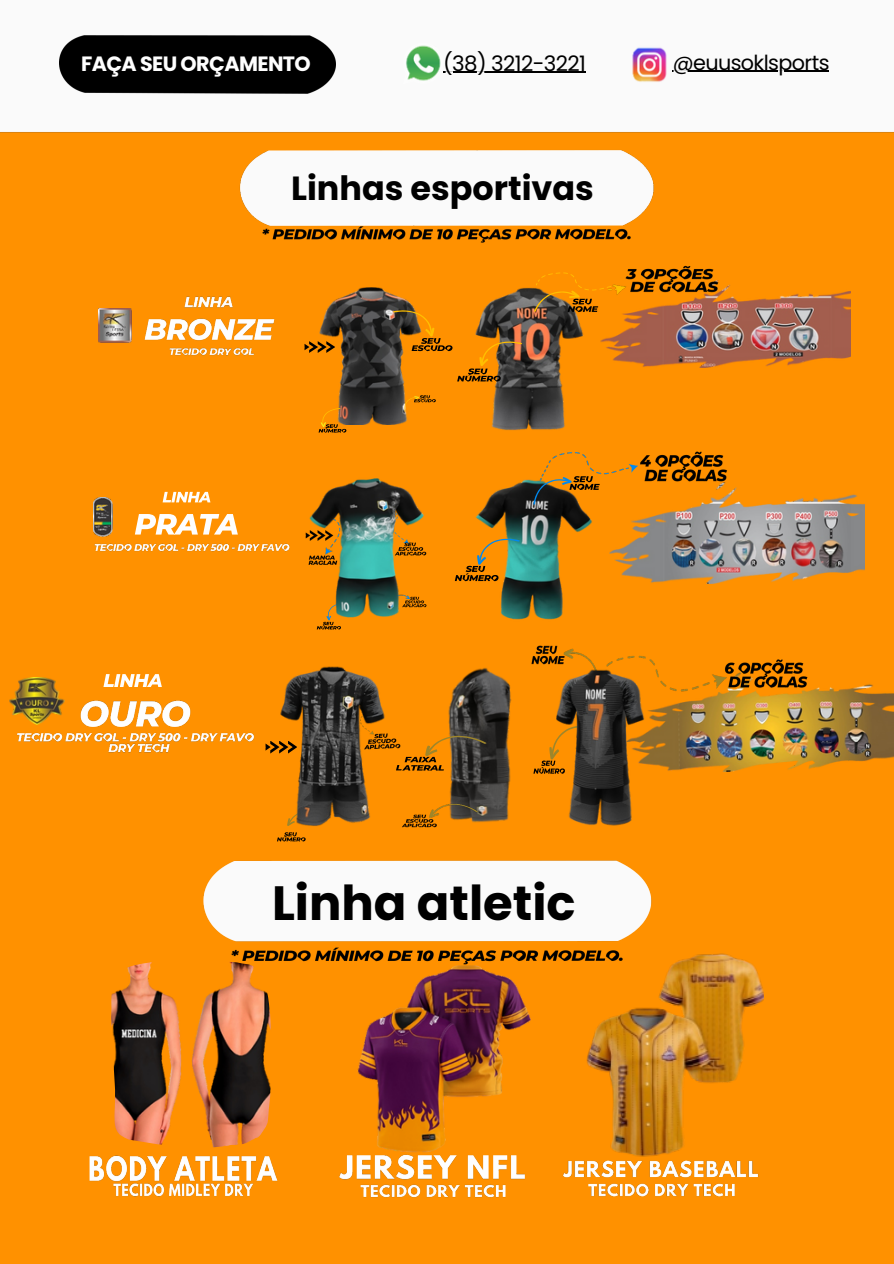
<style>
.page{position:relative;width:894px;height:1264px;background:#fff}
.page>*{position:absolute;margin:0;border:0;box-sizing:border-box;transform-origin:0 0}
.t1{font:700 48px "Poppins";color:#000}
.t2{font:700 33.45px "Poppins";color:#000}
.t3{font:21.3px "Poppins";letter-spacing:-.03em;color:#000}
.t4{font:700 20.7px "Poppins";letter-spacing:-.03em;color:#fefefe}
.t5{font:20.7px "Poppins";letter-spacing:-.03em;color:#000}
</style>
<div class="page">
<div style="left:0;top:0;width:893px;height:1263px;background:#ff9100"></div>
<div style="left:0;top:0;width:893px;height:133px;background:#fafafa"></div>
<img style="left:645px;top:684px;width:248px;height:87px">
<img style="left:59px;top:35px;width:276px;height:59px">
<div style="left:203px;top:860px;width:446px;height:80px;background:#fafafa"></div>
<img style="left:304px;top:287px;width:132px;height:137px">
<img style="left:98px;top:308px;width:34px;height:34px">
<img style="left:144px;top:296px;width:131px;height:60px">
<svg style="left:404px;top:395px;width:31px;height:17px"></svg>
<img style="left:457px;top:287px;width:127px;height:143px">
<img style="left:600px;top:284px;width:249px;height:83px">
<svg style="left:162px;top:492px;width:48px;height:10px"></svg>
<svg style="left:135px;top:514px;width:103px;height:20px"></svg>
<svg style="left:318px;top:408px;width:28px;height:24px"></svg>
<svg style="left:392px;top:310px;width:130px;height:71px"></svg>
<svg style="left:533px;top:272px;width:27px;height:40px"></svg>
<img style="left:560px;top:265px;width:165px;height:54px">
<img style="left:93px;top:497px;width:19px;height:39px">
<img style="left:94px;top:536px;width:196px;height:16px">
<svg style="left:317px;top:626px;width:24px;height:3px"></svg>
<img style="left:305px;top:532px;width:4px;height:33px">
<img style="left:309px;top:478px;width:118px;height:148px">
<img style="left:455px;top:479px;width:137px;height:141px">
<svg style="left:454px;top:539px;width:66px;height:42px"></svg>
<svg style="left:533px;top:488px;width:66px;height:17px"></svg>
<img style="left:609px;top:487px;width:255px;height:96px">
<img style="left:17px;top:699px;width:237px;height:54px">
<img style="left:531px;top:451px;width:204px;height:37px">
<img style="left:9px;top:677px;width:55px;height:47px">
<svg style="left:103px;top:674px;width:59px;height:13px"></svg>
<svg style="left:265px;top:741px;width:10px;height:12px"></svg>
<svg style="left:277px;top:836px;width:28px;height:5px"></svg>
<img style="left:389px;top:738px;width:7px;height:11px">
<img style="left:437px;top:667px;width:75px;height:155px">
<img style="left:402px;top:796px;width:83px;height:32px">
<svg style="left:396px;top:735px;width:90px;height:35px"></svg>
<svg style="left:533px;top:740px;width:23px;height:33px"></svg>
<img style="left:531px;top:645px;width:283px;height:53px">
<img style="left:556px;top:658px;width:89px;height:168px">
<img style="left:275px;top:666px;width:114px;height:170px">
<img style="left:111px;top:962px;width:160px;height:185px">
<img style="left:89px;top:1155px;width:189px;height:42px">
<img style="left:357px;top:971px;width:174px;height:176px">
<img style="left:339px;top:1147px;width:186px;height:51px">
<img style="left:562px;top:1160px;width:23px;height:18px">
<img style="left:586px;top:889px;width:177px;height:308px">
<img style="left:223px;top:940px;width:407px;height:31px">
<div style="left:239px;top:150px;width:415px;height:70px;background:#fafafa"></div>
<img style="left:258px;top:220px;width:375px;height:23px">
<img style="left:394px;top:35px;width:57px;height:57px">
<img style="left:625px;top:39px;width:48px;height:50px">
<hr style="left:443px;top:72px;width:142px;height:1px;background:#000">
<hr style="left:672px;top:71px;width:156px;height:1px;background:#000">
<h3 class="t4" style="left:81px;top:49px;width:231px">FAÇA SEU ORÇAMENTO</h3>
<p class="t3" style="left:443px;top:48px;width:144px">(38) 3212-3221</p>
<p class="t5" style="left:672px;top:48px;width:158px">@euusoklsports</p>
<p class="t2" style="left:291px;top:164px;width:304px">Linhas esportivas</p>
<p class="t1" style="left:272px;top:870px;width:305px">Linha atletic</p>
</div>
